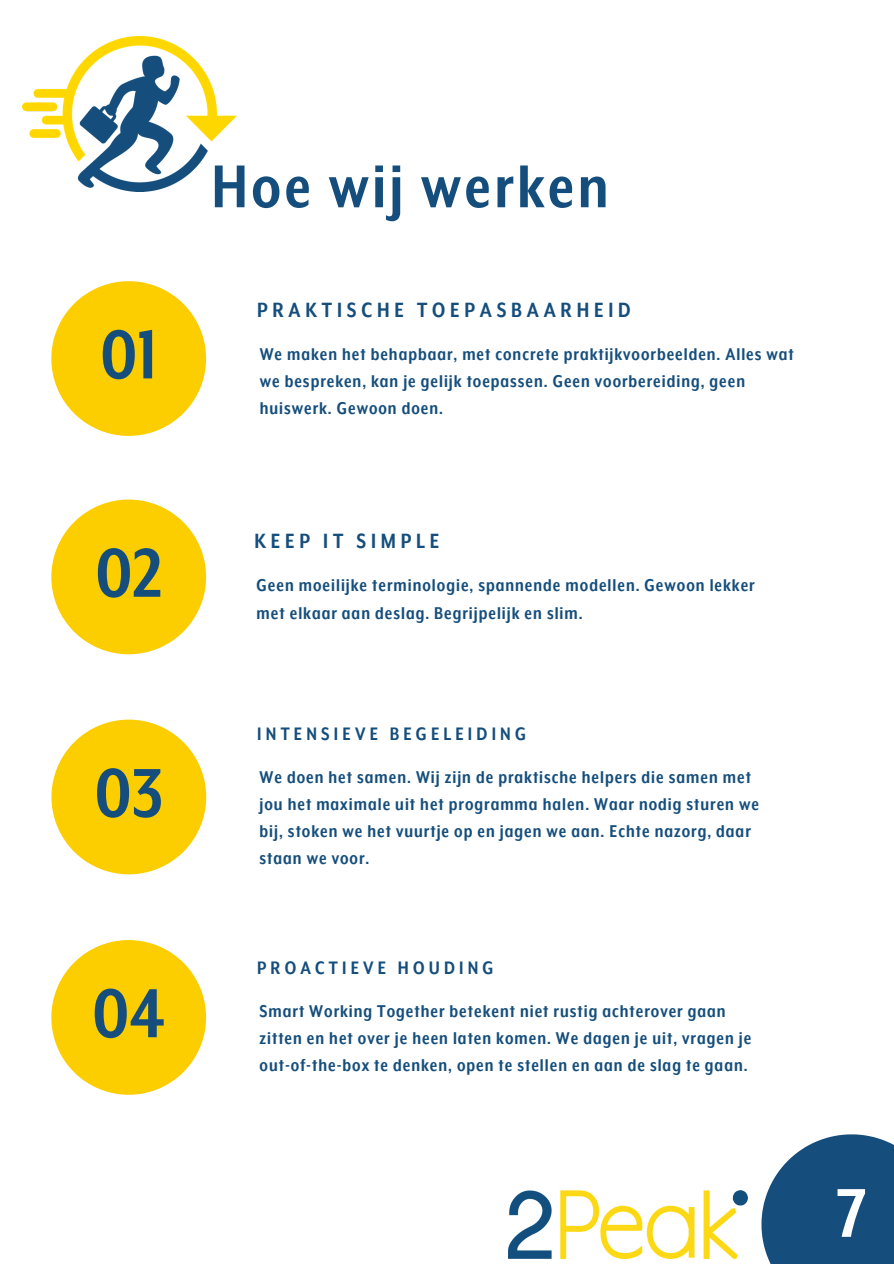
<style>
.page{position:relative;width:894px;height:1264px;background:#fff}
.page>*{position:absolute;margin:0;border:0;box-sizing:border-box;transform-origin:0 0}
.t1{font:700 79.5px "Mr Eaves XL Mod Nar OT";color:#154e7c}
.t2{font:700 79.5px "Mr Eaves XL Mod Nar OT";color:#fff}
.t3{font:700 69.6px "Mr Eaves XL Mod Nar OT";letter-spacing:.05em;color:#154e7c}
.t4{font:700 24px "Mr Eaves XL Mod Nar OT";letter-spacing:.2em;color:#154e7c}
.t5{font:700 21px "Mr Eaves XL Mod Nar OT";letter-spacing:.2em;color:#154e7c}
.t6{font:700 19.8px/27px "Mr Eaves XL Mod Nar OT";letter-spacing:.05em;color:#154e7c}
</style>
<div class="page">
<img style="left:23px;top:37px;width:214px;height:154px">
<svg style="left:51px;top:281px;width:155px;height:155px"></svg>
<svg style="left:51px;top:499px;width:155px;height:155px"></svg>
<svg style="left:51px;top:719px;width:155px;height:155px"></svg>
<svg style="left:761px;top:1134px;width:132px;height:129px;background:#34658d"></svg>
<svg style="left:51px;top:940px;width:155px;height:154px"></svg>
<img style="left:508px;top:1190px;width:239px;height:68px">
<h1 class="t1" style="left:100px;top:318px;width:59px">01</h1>
<h1 class="t1" style="left:95px;top:537px;width:68px">02</h1>
<h1 class="t1" style="left:94px;top:757px;width:70px">03</h1>
<h1 class="t1" style="left:92px;top:977px;width:75px">04</h1>
<h2 class="t3" style="left:211px;top:155px;width:398px">Hoe wij werken</h2>
<p class="t4" style="left:257px;top:298px;width:375px">PRAKTISCHE TOEPASBAARHEID</p>
<p class="t6" style="left:260px;top:341px;width:535px">We maken het behapbaar, met concrete praktijkvoorbeelden. Alles wat we bespreken, kan je gelijk toepassen. Geen voorbereiding, geen huiswerk. Gewoon doen.</p>
<p class="t4" style="left:254px;top:530px;width:186px">KEEP IT SIMPLE</p>
<p class="t6" style="left:256px;top:573px;width:499px">Geen moeilijke terminologie, spannende modellen. Gewoon lekker met elkaar aan deslag. Begrijpelijk en slim.</p>
<p class="t5" style="left:257px;top:724px;width:270px">INTENSIEVE BEGELEIDING</p>
<p class="t6" style="left:259px;top:764px;width:501px">We doen het samen. Wij zijn de praktische helpers die samen met jou het maximale uit het programma halen. Waar nodig sturen we bij, stoken we het vuurtje op en jagen we aan. Echte nazorg, daar staan we voor.</p>
<p class="t5" style="left:257px;top:958px;width:238px">PROACTIEVE HOUDING</p>
<p class="t6" style="left:259px;top:998px;width:493px">Smart Working Together betekent niet rustig achterover gaan zitten en het over je heen laten komen. We dagen je uit, vragen je out-of-the-box te denken, open te stellen en aan de slag te gaan.</p>
<h1 class="t2" style="left:836px;top:1176px;width:31px">7</h1>
</div>
